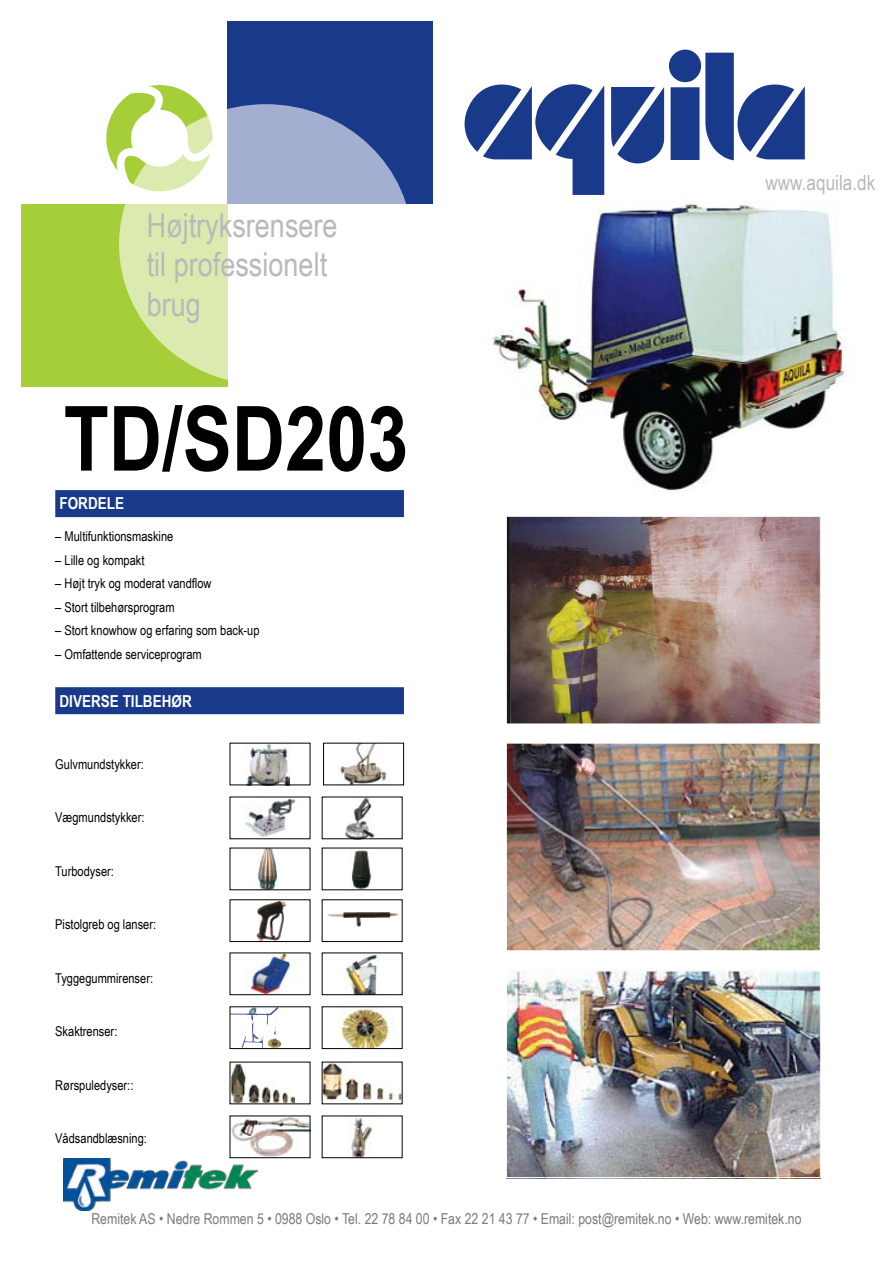
<style>
.page{position:relative;width:893px;height:1263px;background:#fff}
.page>*{position:absolute;margin:0;border:0;box-sizing:border-box;transform-origin:0 0}
.t1{font:700 90px "Arial Narrow";color:#000}
.t2{font:33px/39.6px "Arial Narrow";color:#b7b9bc}
.t3{font:21px "Arial Narrow";color:#b7b9bc}
.t4{font:700 16.5px "Arial Narrow";color:#fff}
.t5{font:15px "Arial Narrow";color:#797b7d}
.t6{font:13.5px "Arial Narrow";color:#000}
</style>
<div class="page">
<svg style="left:106px;top:85px;width:102px;height:100px"></svg>
<div style="left:227px;top:21px;width:207px;height:183px;background:#19398a"></div>
<div style="left:21px;top:204px;width:206px;height:183px;background:#a6ce39"></div>
<svg style="left:119px;top:104px;width:293px;height:281px"></svg>
<div style="left:55px;top:490px;width:349px;height:27px;background:#19398a"></div>
<div style="left:55px;top:687px;width:349px;height:27px;background:#19398a"></div>
<img style="left:247px;top:745px;width:42px;height:38px">
<img style="left:339px;top:745px;width:50px;height:38px">
<div style="left:323px;top:743px;width:81px;height:42px;border:1px solid #000"></div>
<img style="left:245px;top:799px;width:51px;height:38px">
<img style="left:346px;top:799px;width:29px;height:38px">
<img style="left:255px;top:850px;width:24px;height:38px">
<img style="left:351px;top:850px;width:20px;height:38px">
<img style="left:256px;top:901px;width:30px;height:39px">
<div style="left:230px;top:899px;width:80px;height:43px;border:1px solid #000"></div>
<img style="left:328px;top:912px;width:71px;height:15px">
<div style="left:322px;top:899px;width:81px;height:43px;border:1px solid #000"></div>
<img style="left:245px;top:954px;width:49px;height:39px">
<div style="left:230px;top:952px;width:80px;height:43px;border:1px solid #000"></div>
<img style="left:346px;top:955px;width:32px;height:38px">
<div style="left:322px;top:952px;width:81px;height:43px;border:1px solid #000"></div>
<img style="left:232px;top:1008px;width:46px;height:39px">
<div style="left:230px;top:1006px;width:80px;height:43px;border:1px solid #000"></div>
<img style="left:341px;top:1008px;width:52px;height:39px">
<div style="left:322px;top:1006px;width:81px;height:43px;border:1px solid #000"></div>
<img style="left:232px;top:1064px;width:63px;height:38px">
<img style="left:324px;top:1064px;width:77px;height:36px">
<img style="left:232px;top:1117px;width:76px;height:39px">
<div style="left:230px;top:1115px;width:80px;height:43px;border:1px solid #000"></div>
<img style="left:349px;top:1117px;width:23px;height:39px">
<div style="left:322px;top:1115px;width:81px;height:43px;border:1px solid #000"></div>
<img style="left:508px;top:518px;width:311px;height:204px">
<div style="left:506px;top:516px;width:315px;height:208px;border:1px solid #fff"></div>
<img style="left:508px;top:745px;width:311px;height:204px">
<div style="left:506px;top:743px;width:315px;height:208px;border:1px solid #fff"></div>
<img style="left:506px;top:971px;width:314px;height:208px">
<div style="left:506px;top:969px;width:315px;height:209px;border:1px solid #fff"></div>
<svg style="left:611px;top:50px;width:194px;height:114px"></svg>
<svg style="left:465px;top:84px;width:139px;height:111px"></svg>
<img style="left:492px;top:202px;width:360px;height:289px">
<img style="left:64px;top:1158px;width:194px;height:52px">
<h2 class="t2" style="left:147px;top:204px;width:192px">Højtryksrensere til professionelt brug</h2>
<h1 class="t1" style="left:64px;top:371px;width:346px">TD/SD203</h1>
<p class="t4" style="left:60px;top:491px;width:66px">FORDELE</p>
<p class="t6" style="left:55px;top:527px;width:120px">– Multifunktionsmaskine</p>
<p class="t6" style="left:55px;top:550px;width:91px">– Lille og kompakt</p>
<p class="t6" style="left:55px;top:574px;width:158px">– Højt tryk og moderat vandflow</p>
<p class="t6" style="left:55px;top:597px;width:121px">– Stort tilbehørsprogram</p>
<p class="t6" style="left:55px;top:621px;width:206px">– Stort knowhow og erfaring som back-up</p>
<p class="t6" style="left:55px;top:644px;width:148px">– Omfattende serviceprogram</p>
<p class="t4" style="left:60px;top:688px;width:19px">DIVER</p>
<p class="t4" style="left:101px;top:688px;width:92px">SE TILBEHØR</p>
<p class="t6" style="left:55px;top:754px;width:90px">Gulvmundstykker:</p>
<p class="t6" style="left:55px;top:807px;width:91px">Vægmundstykker:</p>
<p class="t6" style="left:55px;top:861px;width:60px">Turbodyser:</p>
<p class="t6" style="left:55px;top:914px;width:102px">Pistolgreb og lanser:</p>
<p class="t6" style="left:55px;top:968px;width:99px">Tyggegummirenser:</p>
<p class="t6" style="left:55px;top:1021px;width:64px">Skaktrenser:</p>
<p class="t6" style="left:55px;top:1075px;width:80px">Rørspuledyser::</p>
<p class="t6" style="left:55px;top:1128px;width:93px">Vådsandblæsning:</p>
<h3 class="t3" style="left:765px;top:167px;width:112px">www.aquila.dk</h3>
<p class="t5" style="left:91px;top:1208px;width:712px">Remitek AS • Nedre Rommen 5 • 0988 Oslo • Tel. 22 78 84 00 • Fax 22 21 43 77 • Email: post@remitek.no • Web: www.remitek.no</p>
</div>
